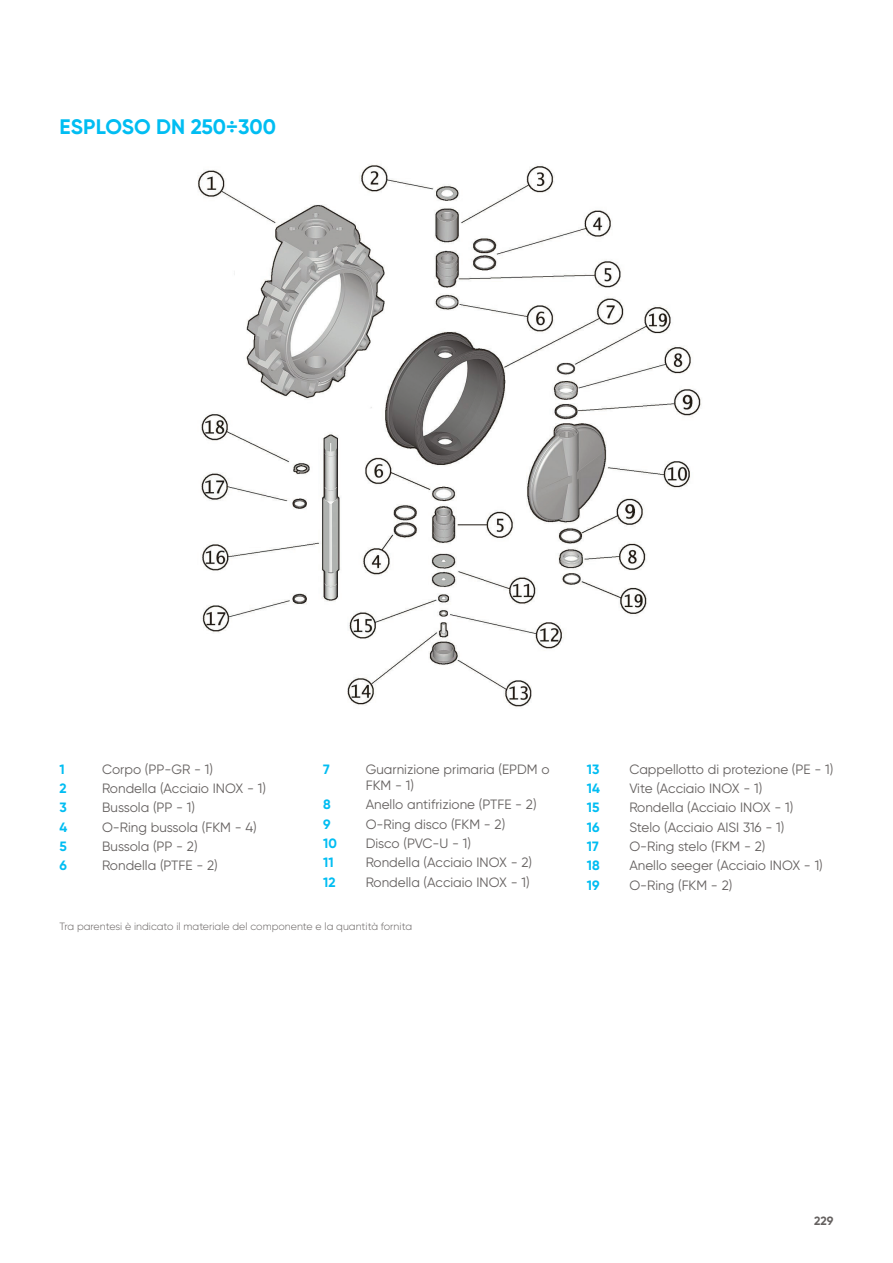
<style>
.page{position:relative;width:893px;height:1263px;background:#fff}
.page>*{position:absolute;margin:0;border:0;box-sizing:border-box;transform-origin:0 0}
.t1{font:700 21px "Gilroy";color:#01bdf2}
.t2{font:13.5px/16.2px "Gilroy";color:#656160}
.t3{font:700 13.5px "Gilroy";color:#01bdf2}
.t4{font:700 12px "Gilroy";color:#656160}
.t5{font:300 10.5px "Gilroy";color:#656160}
</style>
<div class="page">
<img style="left:198px;top:164px;width:503px;height:543px">
<h1 class="t1" style="left:60px;top:113px;width:218px">ESPLOSO DN 250÷300</h1>
<p class="t3" style="left:60px;top:761px;width:7px">1</p>
<p class="t2" style="left:102px;top:761px;width:112px">Corpo (PP-GR - 1)</p>
<p class="t3" style="left:60px;top:780px;width:9px">2</p>
<p class="t2" style="left:102px;top:780px;width:165px">Rondella (Acciaio INOX - 1)</p>
<p class="t3" style="left:60px;top:799px;width:9px">3</p>
<p class="t2" style="left:102px;top:799px;width:95px">Bussola (PP - 1)</p>
<p class="t3" style="left:60px;top:818px;width:9px">4</p>
<p class="t2" style="left:102px;top:819px;width:156px">O-Ring bussola (FKM - 4)</p>
<p class="t3" style="left:60px;top:838px;width:9px">5</p>
<p class="t2" style="left:102px;top:838px;width:97px">Bussola (PP - 2)</p>
<p class="t3" style="left:60px;top:857px;width:9px">6</p>
<p class="t2" style="left:102px;top:857px;width:117px">Rondella (PTFE - 2)</p>
<p class="t3" style="left:323px;top:761px;width:8px">7</p>
<p class="t2" style="left:366px;top:761px;width:185px">Guarnizione primaria (EPDM o<br>FKM - 1)</p>
<p class="t3" style="left:323px;top:796px;width:9px">8</p>
<p class="t2" style="left:366px;top:796px;width:172px">Anello antifrizione (PTFE - 2)</p>
<p class="t3" style="left:323px;top:815px;width:9px">9</p>
<p class="t2" style="left:366px;top:816px;width:141px">O-Ring disco (FKM - 2)</p>
<p class="t3" style="left:323px;top:835px;width:15px">10</p>
<p class="t2" style="left:366px;top:835px;width:107px">Disco (PVC-U - 1)</p>
<p class="t3" style="left:323px;top:854px;width:12px">11</p>
<p class="t2" style="left:366px;top:854px;width:168px">Rondella (Acciaio INOX - 2)</p>
<p class="t3" style="left:323px;top:873px;width:14px">12</p>
<p class="t2" style="left:366px;top:873px;width:165px">Rondella (Acciaio INOX - 1)</p>
<p class="t5" style="left:60px;top:919px;width:354px">Tra parentesi è indicato il materiale del componente e la quantità fornita</p>
<p class="t3" style="left:587px;top:761px;width:14px">13</p>
<p class="t2" style="left:629px;top:761px;width:205px">Cappellotto di protezione (PE - 1)</p>
<p class="t3" style="left:587px;top:780px;width:15px">14</p>
<p class="t2" style="left:629px;top:780px;width:135px">Vite (Acciaio INOX - 1)</p>
<p class="t3" style="left:587px;top:799px;width:14px">15</p>
<p class="t2" style="left:629px;top:799px;width:165px">Rondella (Acciaio INOX - 1)</p>
<p class="t3" style="left:587px;top:818px;width:14px">16</p>
<p class="t2" style="left:629px;top:819px;width:157px">Stelo (Acciaio AISI 316 - 1)</p>
<p class="t3" style="left:587px;top:838px;width:13px">17</p>
<p class="t2" style="left:629px;top:838px;width:138px">O-Ring stelo (FKM - 2)</p>
<p class="t3" style="left:587px;top:857px;width:14px">18</p>
<p class="t2" style="left:629px;top:857px;width:195px">Anello seeger (Acciaio INOX - 1)</p>
<p class="t3" style="left:587px;top:876px;width:14px">19</p>
<p class="t2" style="left:629px;top:877px;width:105px">O-Ring (FKM - 2)</p>
<p class="t4" style="left:814px;top:1213px;width:21px">229</p>
</div>
